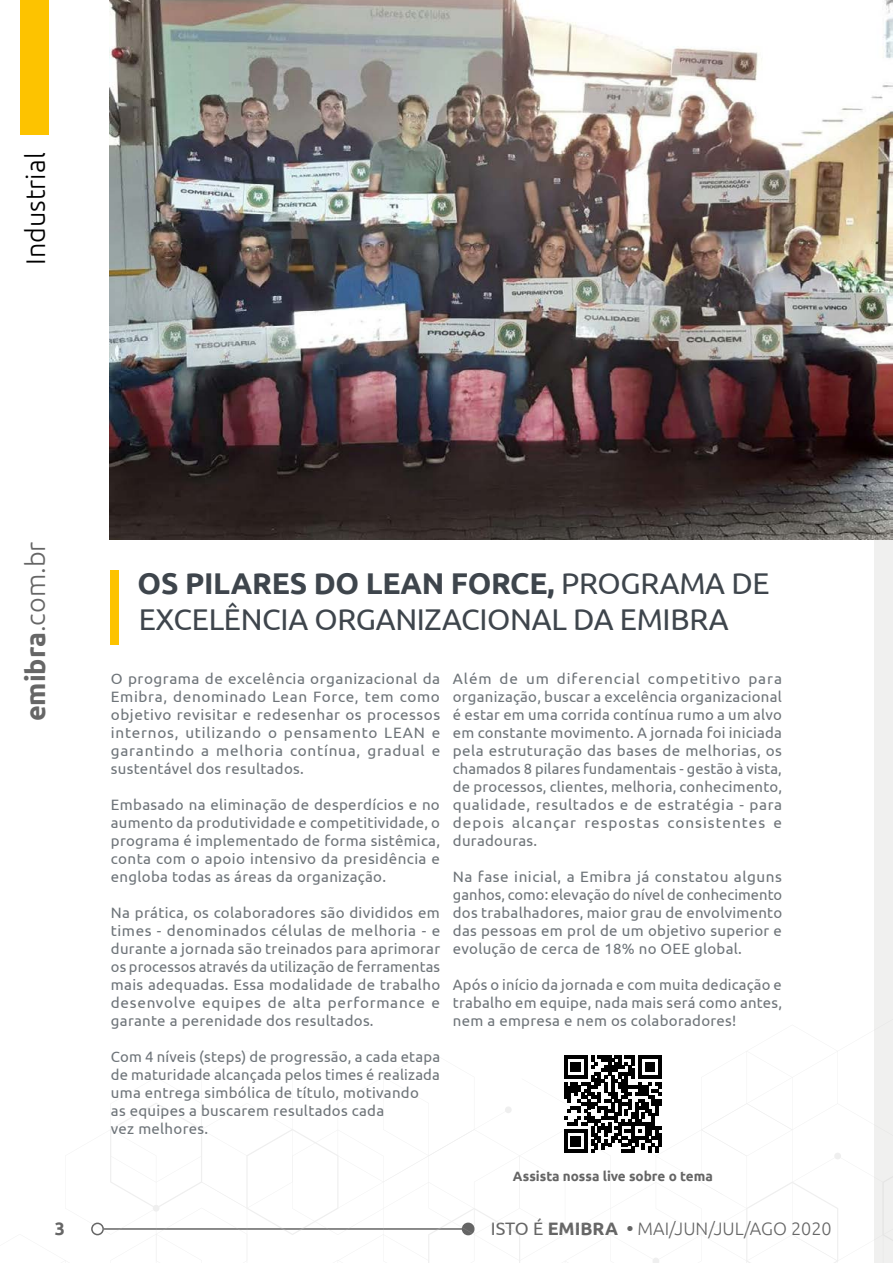
<style>
.page{position:relative;width:893px;height:1263px;background:#fff}
.page>*{position:absolute;margin:0;border:0;box-sizing:border-box;transform-origin:0 0}
.t1{font:30px/36px "Ubuntu";letter-spacing:-.01em;color:#3e454c}
.t2{font:300 27px "Ubuntu";color:#666}
.t3{font:300 27px "Ubuntu";color:#000}
.t4{font:300 18px "Ubuntu";color:#666}
.t5{font:700 18px "Ubuntu";color:#666}
.t6{font:15px/18px "Ubuntu";letter-spacing:.02em;color:#6e7479;text-align:justify}
.t7{font:700 13.5px "Ubuntu";color:#656565}
.s1{font-weight:700}
.s2{font-weight:400}
</style>
<div class="page">
<div style="left:875px;top:0;width:18px;height:1263px;background:#f0f0ef"></div>
<div style="left:20px;top:0;width:29px;height:134px;background:#fdc300"></div>
<img style="left:109px;top:0;width:784px;height:540px">
<div style="left:111px;top:570px;width:8px;height:74px;background:#fdc300"></div>
<svg style="left:65px;top:972px;width:827px;height:291px"></svg>
<hr style="left:658px;top:1133px;width:4px;height:13px;background:#000">
<h2 class="t3" style="left:19px;top:265px;width:114px;rotate:-90deg">Industrial</h2>
<h2 class="t2" style="left:19px;top:721px;width:181px;rotate:-90deg"><span class="s1">emibra</span>.com.br</h2>
<h1 class="t1" style="left:138px;top:564px;width:633px"><span class="s1">OS PILARES DO LEAN FORCE,</span> PROGRAMA DE<br>EXCELÊNCIA ORGANIZACIONAL DA EMIBRA</h1>
<p class="t6" style="left:111px;top:669px;width:331px">O programa de excelência organizacional da Emibra, denominado Lean Force, tem como objetivo revisitar e redesenhar os processos internos, utilizando o pensamento LEAN e garantindo a melhoria contínua, gradual e sustentável dos resultados.</p>
<p class="t6" style="left:111px;top:795px;width:331px">Embasado na eliminação de desperdícios e no aumento da produtividade e competitividade, o programa é implementado de forma sistêmica, conta com o apoio intensivo da presidência e engloba todas as áreas da organização.</p>
<p class="t6" style="left:111px;top:903px;width:331px">Na prática, os colaboradores são divididos em times - denominados células de melhoria - e durante a jornada são treinados para aprimorar os processos através da utilização de ferramentas mais adequadas. Essa modalidade de trabalho desenvolve equipes de alta performance e garante a perenidade dos resultados.</p>
<p class="t6" style="left:111px;top:1047px;width:331px;text-align:left">Com 4 níveis (steps) de progressão, a cada etapa de maturidade alcançada pelos times é realizada uma entrega simbólica de título, motivando<br>as equipes a buscarem resultados cada<br>vez melhores.</p>
<p class="t6" style="left:453px;top:669px;width:331px">Além de um diferencial competitivo para organização, buscar a excelência organizacional é estar em uma corrida contínua rumo a um alvo em constante movimento. A jornada foi iniciada pela estruturação das bases de melhorias, os chamados 8 pilares fundamentais - gestão à vista, de processos, clientes, melhoria, conhecimento, qualidade, resultados e de estratégia - para depois alcançar respostas consistentes e duradouras.</p>
<p class="t6" style="left:453px;top:867px;width:331px">Na fase inicial, a Emibra já constatou alguns ganhos, como: elevação do nível de conhecimento dos trabalhadores, maior grau de envolvimento das pessoas em prol de um objetivo superior e evolução de cerca de 18% no OEE global.</p>
<p class="t6" style="left:453px;top:975px;width:331px">Após o início da jornada e com muita dedicação e trabalho em equipe, nada mais será como antes, nem a empresa e nem os colaboradores!</p>
<p class="t7" style="left:513px;top:1168px;width:201px">Assista nossa live sobre o tema</p>
<p class="t5" style="left:55px;top:1218px;width:12px">3</p>
<p class="t4" style="left:491px;top:1218px;width:342px"><span class="s2">ISTO É</span> <span class="s1">EMIBRA •</span> MAI/JUN/JUL/AGO 2020</p>
</div>
